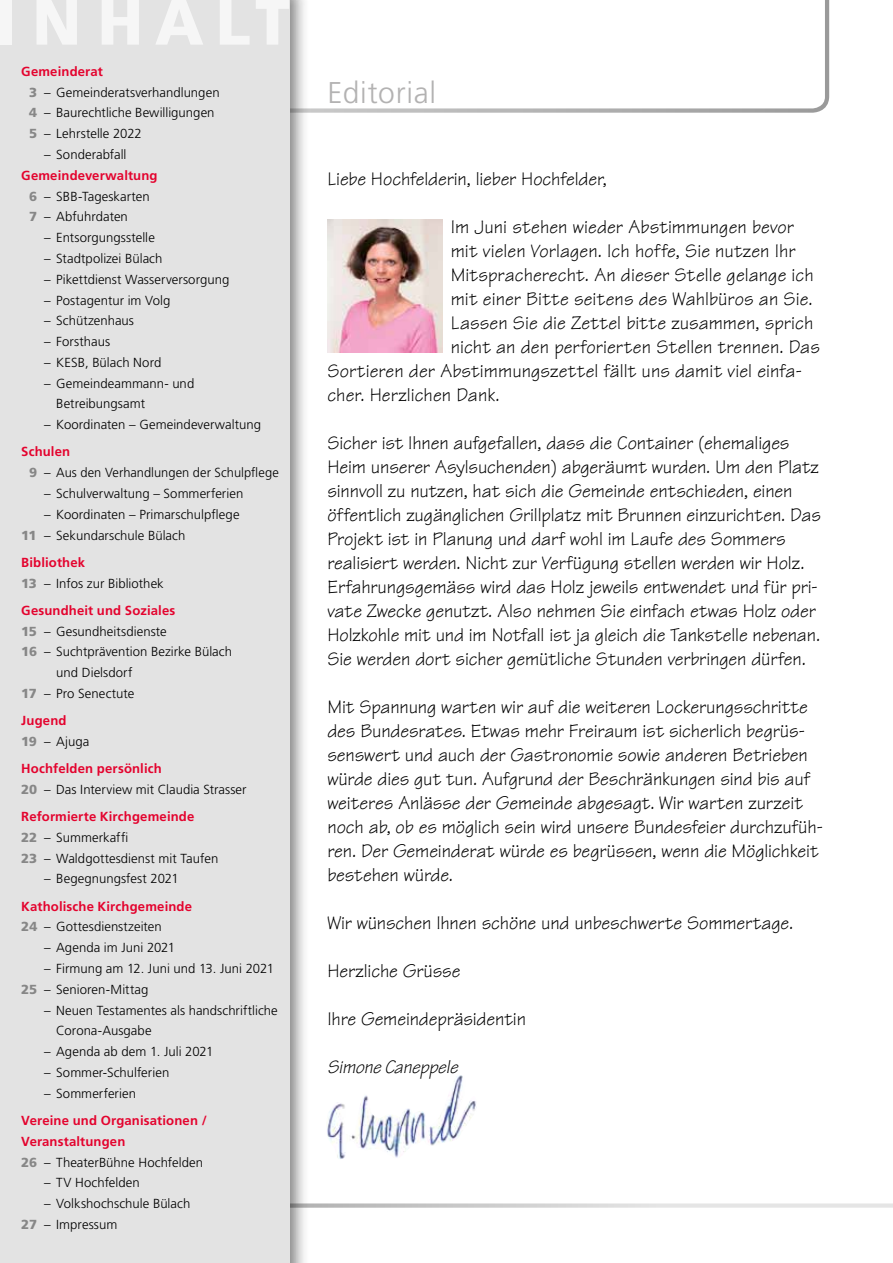
<style>
.page{position:relative;width:893px;height:1263px;background:#fff}
.page>*{position:absolute;margin:0;border:0;box-sizing:border-box;transform-origin:0 0}
.t1{font:300 30px "Frutiger";letter-spacing:.025em;color:#b3b2b2}
.t2{font:19.5px/24px "Tekton";letter-spacing:-.005em;color:#000}
.t3{font:italic 19.5px "Tekton Pro";letter-spacing:.01em;color:#000}
.t4{font:300 13.2px/20.9px "Frutiger";letter-spacing:.005em;color:#000}
.t5{font:700 13.2px/20.9px "Frutiger";letter-spacing:.01em;color:#e4032e}
.t6{font:700 13.2px "Frutiger CE";letter-spacing:.01em;color:#e4032e}
.s1{font-weight:700;color:#e4032e}
.s2{font-weight:900;color:#878787}
.s3{font-weight:300;color:#000}
</style>
<div class="page">
<svg style="left:309px;top:0;width:520px;height:113px"></svg>
<svg style="left:309px;top:1203px;width:584px;height:5px;background:#dcdcdc"></svg>
<img style="left:327px;top:1075px;width:149px;height:84px">
<div style="left:0;top:0;width:309px;height:1263px;background:#000;opacity:.5"></div>
<div style="left:0;top:0;width:289px;height:1263px;background:#e3e3e3"></div>
<svg style="left:256px;top:0;width:33px;height:45px"></svg>
<div style="left:0;top:0;width:12px;height:45px;background:#f6f6f6"></div>
<svg style="left:37px;top:0;width:40px;height:45px"></svg>
<svg style="left:102px;top:0;width:37px;height:45px"></svg>
<svg style="left:156px;top:0;width:47px;height:45px"></svg>
<svg style="left:220px;top:0;width:30px;height:45px"></svg>
<img style="left:327px;top:219px;width:115px;height:134px">
<p class="t4" style="left:29px;top:61px;width:192px;text-indent:-8px"><span class="s1">Gemeinderat<br></span><span class="s2">3</span> – Gemeinderatsverhandlungen<br><span class="s2">4</span> – Baurechtliche Bewilligungen<br><span class="s2">5</span> – Lehrstelle 2022</p>
<p class="t4" style="left:44px;top:144px;width:84px">– Sonderabfall</p>
<p class="t4" style="left:29px;top:165px;width:130px;text-indent:-8px"><span class="s1">Gemeindeverwaltung<br></span><span class="s2">6</span> – SBB-Tageskarten<br><span class="s2">7</span> – Abfuhrdaten</p>
<p class="t4" style="left:44px;top:227px;width:112px">– Entsorgungsstelle</p>
<p class="t4" style="left:44px;top:248px;width:120px">– Stadtpolizei Bülach</p>
<p class="t4" style="left:44px;top:269px;width:187px">– Pikettdienst Wasserversorgung</p>
<p class="t4" style="left:44px;top:290px;width:128px">– Postagentur im Volg</p>
<p class="t4" style="left:44px;top:310px;width:91px">– Schützenhaus</p>
<p class="t4" style="left:44px;top:331px;width:67px">– Forsthaus</p>
<p class="t4" style="left:44px;top:352px;width:119px">– KESB, Bülach Nord</p>
<p class="t4" style="left:56px;top:373px;width:140px;text-indent:-12px">– Gemeindeammann- und<br>Betreibungsamt</p>
<p class="t4" style="left:44px;top:414px;width:218px">– Koordinaten – Gemeindeverwaltung</p>
<p class="t6" style="left:21px;top:444px;width:50px">Schulen</p>
<p class="t4" style="left:29px;top:462px;width:251px"><span class="s2">9</span> – Aus den Verhandlungen der Schulpflege</p>
<p class="t4" style="left:44px;top:483px;width:201px">– Schulverwaltung – Sommerferien</p>
<p class="t4" style="left:21px;top:504px;width:220px;text-indent:23px">– Koordinaten – Primarschulpflege<br><span class="s2">11</span> – Sekundarschule Bülach</p>
<p class="t6" style="left:21px;top:554px;width:65px">Bibliothek</p>
<p class="t4" style="left:21px;top:573px;width:144px"><span class="s2">13</span> – Infos zur Bibliothek</p>
<p class="t6" style="left:21px;top:602px;width:156px">Gesundheit und Soziales</p>
<p class="t4" style="left:21px;top:621px;width:147px"><span class="s2">15</span> – Gesundheitsdienste</p>
<p class="t4" style="left:21px;top:642px;width:212px"><span class="s2">16</span> – Suchtprävention Bezirke Bülach</p>
<p class="t4" style="left:56px;top:662px;width:78px">und Dielsdorf</p>
<p class="t4" style="left:21px;top:683px;width:115px"><span class="s2">17</span> – Pro Senectute</p>
<p class="t6" style="left:21px;top:713px;width:47px">Jugend</p>
<p class="t4" style="left:21px;top:731px;width:70px"><span class="s2">19</span> – Ajuga</p>
<p class="t6" style="left:21px;top:761px;width:142px">Hochfelden persönlich</p>
<p class="t4" style="left:21px;top:776px;width:227px;line-height:27.2px"><span class="s2">20</span> – Das Interview mit Claudia Strasser<br><span class="s1">Reformierte Kirchgemeinde</span></p>
<p class="t4" style="left:21px;top:827px;width:199px"><span class="s2">22</span> – Summerkaffi<br><span class="s2">23</span> – Waldgottesdienst mit Taufen</p>
<p class="t4" style="left:44px;top:869px;width:136px">– Begegnungsfest 2021</p>
<p class="t5" style="left:21px;top:896px;width:172px">Katholische Kirchgemeinde<br><span class="s2">24</span> <span class="s3">– Gottesdienstzeiten</span></p>
<p class="t4" style="left:44px;top:937px;width:133px">– Agenda im Juni 2021</p>
<p class="t4" style="left:21px;top:958px;width:254px;text-indent:23px">– Firmung am 12. Juni und 13. Juni 2021<br><span class="s2">25</span> – Senioren-Mittag</p>
<p class="t4" style="left:56px;top:1000px;width:223px;text-indent:-12px">– Neuen Testamentes als handschriftliche<br>Corona-Ausgabe</p>
<p class="t4" style="left:44px;top:1041px;width:171px">– Agenda ab dem 1. Juli 2021</p>
<p class="t4" style="left:44px;top:1062px;width:127px">– Sommer-Schulferien</p>
<p class="t4" style="left:44px;top:1083px;width:93px">– Sommerferien</p>
<p class="t5" style="left:21px;top:1110px;width:187px">Vereine und Organisationen /<br>Veranstaltungen<br><span class="s2">26</span> <span class="s3">– TheaterBühne Hochfelden</span></p>
<p class="t4" style="left:44px;top:1172px;width:97px">– TV Hochfelden</p>
<p class="t4" style="left:21px;top:1193px;width:171px;text-indent:23px">– Volkshochschule Bülach<br><span class="s2">27</span> – Impressum</p>
<h1 class="t1" style="left:327px;top:76px;width:110px">Editorial</h1>
<p class="t2" style="left:327px;top:167px;width:281px">Liebe Hochfelderin, lieber Hochfelder,</p>
<p class="t2" style="left:451px;top:215px;width:345px">Im Juni stehen wieder Abstimmungen bevor</p>
<p class="t2" style="left:451px;top:239px;width:346px">mit vielen Vorlagen. Ich hoffe, Sie nutzen Ihr</p>
<p class="t2" style="left:451px;top:263px;width:365px">Mitspracherecht. An dieser Stelle gelange ich</p>
<p class="t2" style="left:451px;top:287px;width:363px">mit einer Bitte seitens des Wahlbüros an Sie.</p>
<p class="t2" style="left:451px;top:311px;width:364px">Lassen Sie die Zettel bitte zusammen, sprich</p>
<p class="t2" style="left:451px;top:335px;width:371px">nicht an den perforierten Stellen trennen. Das</p>
<p class="t2" style="left:327px;top:359px;width:476px">Sortieren der Abstimmungszettel fällt uns damit viel einfa-</p>
<p class="t2" style="left:327px;top:383px;width:174px">cher. Herzlichen Dank.</p>
<p class="t2" style="left:327px;top:431px;width:495px">Sicher ist Ihnen aufgefallen, dass die Container (ehemaliges Heim unserer Asylsuchenden) abgeräumt wurden. Um den Platz sinnvoll zu nutzen, hat sich die Gemeinde entschieden, einen öffentlich zugänglichen Grillplatz mit Brunnen einzurichten. Das Projekt ist in Planung und darf wohl im Laufe des Sommers realisiert werden. Nicht zur Verfügung stellen werden wir Holz.<br>Erfahrungsgemäss wird das Holz jeweils entwendet und für pri&shy;vate Zwecke genutzt. Also nehmen Sie einfach etwas Holz oder Holzkohle mit und im Notfall ist ja gleich die Tankstelle nebenan.<br>Sie werden dort sicher gemütliche Stunden verbringen dürfen.</p>
<p class="t2" style="left:327px;top:695px;width:497px">Mit Spannung warten wir auf die weiteren Lockerungsschritte des Bundesrates. Etwas mehr Freiraum ist sicherlich begrüs&shy;senswert und auch der Gastronomie sowie anderen Betrieben würde dies gut tun. Aufgrund der Beschränkungen sind bis auf weiteres Anlässe der Gemeinde abgesagt. Wir warten zurzeit noch ab, ob es möglich sein wird unsere Bundesfeier durchzufüh&shy;ren. Der Gemeinderat würde es begrüssen, wenn die Möglichkeit bestehen würde.</p>
<p class="t2" style="left:327px;top:911px;width:467px">Wir wünschen Ihnen schöne und unbeschwerte Sommertage.</p>
<p class="t2" style="left:327px;top:959px;width:134px">Herzliche Grüsse</p>
<p class="t2" style="left:327px;top:1007px;width:200px">Ihre Gemeindepräsidentin</p>
<p class="t3" style="left:327px;top:1056px;width:132px">Simone Caneppele</p>
</div>
